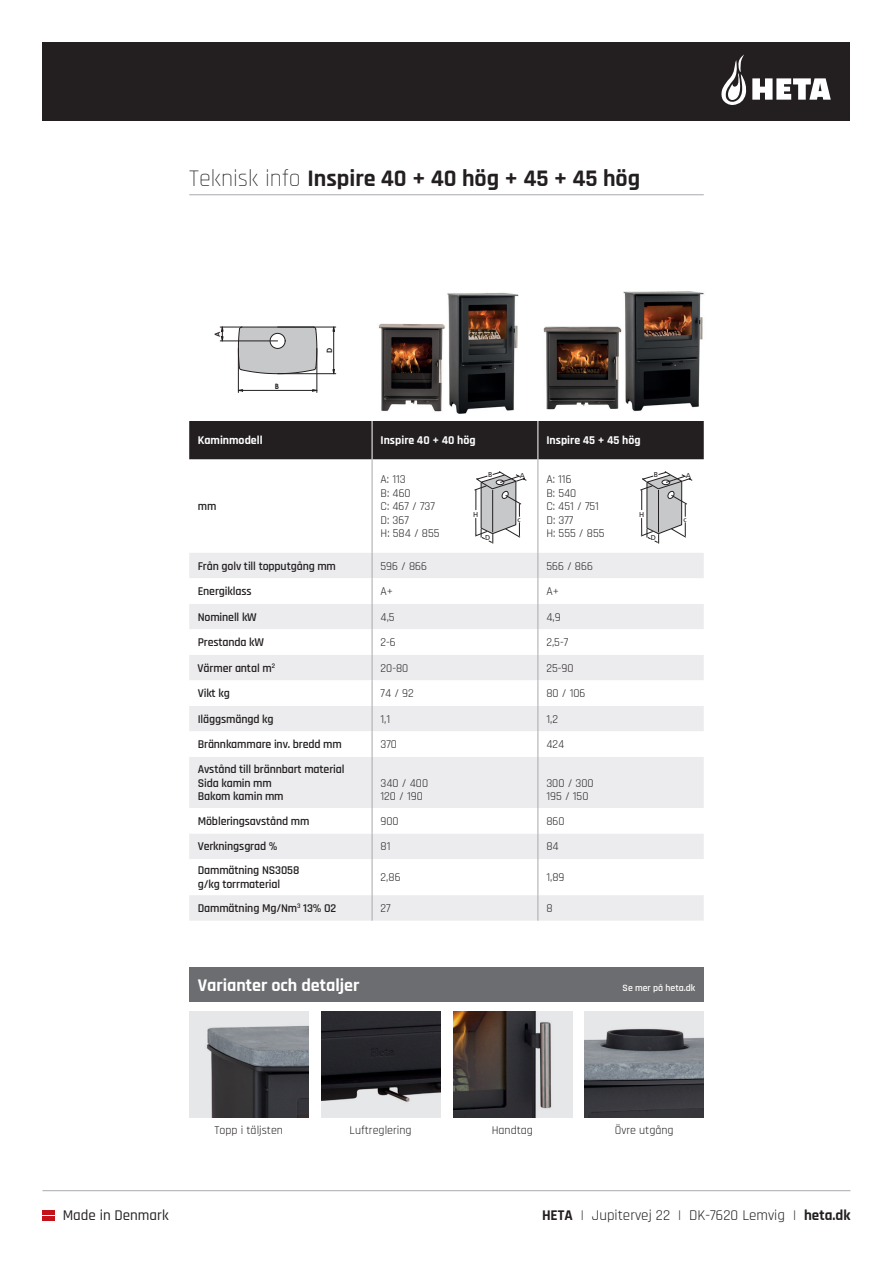
<style>
.page{position:relative;width:893px;height:1263px;background:#fff}
.page>*{position:absolute;margin:0;border:0;box-sizing:border-box;transform-origin:0 0}
.t1{font:700 24px "Rajdhani";color:#231f20}
.t2{font:700 18px "Rajdhani";color:#fff}
.t3{font:15px "Rajdhani";color:#231f20}
.t4{font:500 15px "Rajdhani";color:#231f20}
.t5{font:600 12px/13.5px "Rajdhani";letter-spacing:-.01em;color:#231f20}
.t6{font:12px/13.5px "Rajdhani";color:#231f20}
.t7{font:700 12px "Rajdhani";color:#fff}
.t8{font:600 9.75px "Rajdhani";color:#fff}
.t9{font:700 7.35px "Century Gothic";color:#231f20}
.t10{font:7.05px "Frutiger";color:#231f20}
.s1{font-weight:300}
.s2{font-weight:700}
</style>
<div class="page">
<hr style="left:43px;top:1190px;width:807px;height:1px;background:#a8a9ad">
<svg style="left:43px;top:1211px;width:12px;height:9px"></svg>
<div style="left:43px;top:43px;width:807px;height:78px;background:#231f20"></div>
<svg style="left:721px;top:54px;width:110px;height:51px"></svg>
<img style="left:447px;top:292px;width:72px;height:121px">
<img style="left:378px;top:322px;width:70px;height:91px">
<img style="left:543px;top:326px;width:79px;height:84px">
<svg style="left:640px;top:471px;width:52px;height:72px"></svg>
<svg style="left:474px;top:471px;width:52px;height:72px"></svg>
<img style="left:623px;top:291px;width:81px;height:121px">
<svg style="left:220px;top:326px;width:97px;height:48px"></svg>
<hr style="left:238px;top:348px;width:1px;height:44px;background:#231f20">
<hr style="left:317px;top:348px;width:1px;height:44px;background:#231f20">
<hr style="left:238px;top:390px;width:79px;height:1px;background:#231f20">
<hr style="left:278px;top:373px;width:58px;height:1px;background:#231f20">
<hr style="left:278px;top:327px;width:58px;height:1px;background:#231f20">
<hr style="left:333px;top:327px;width:1px;height:47px;background:#231f20">
<img style="left:189px;top:1011px;width:119px;height:106px">
<img style="left:585px;top:1013px;width:119px;height:104px">
<img style="left:321px;top:1011px;width:119px;height:106px">
<img style="left:453px;top:1011px;width:119px;height:106px">
<div style="left:189px;top:421px;width:515px;height:38px;background:#231f20"></div>
<div style="left:189px;top:553px;width:515px;height:368px;background:#ececee"></div>
<svg style="left:189px;top:578px;width:515px;height:317px"></svg>
<hr style="left:372px;top:459px;width:1px;height:94px;background:#a8a9ad">
<hr style="left:538px;top:459px;width:1px;height:94px;background:#a8a9ad">
<svg style="left:372px;top:553px;width:1px;height:204px"></svg>
<svg style="left:538px;top:553px;width:1px;height:204px"></svg>
<hr style="left:372px;top:757px;width:1px;height:51px;background:#a8a9ad">
<hr style="left:538px;top:757px;width:1px;height:51px;background:#a8a9ad">
<svg style="left:372px;top:808px;width:1px;height:51px"></svg>
<svg style="left:538px;top:808px;width:1px;height:51px"></svg>
<hr style="left:372px;top:859px;width:1px;height:36px;background:#a8a9ad">
<hr style="left:538px;top:859px;width:1px;height:36px;background:#a8a9ad">
<svg style="left:372px;top:895px;width:1px;height:26px"></svg>
<svg style="left:538px;top:895px;width:1px;height:26px"></svg>
<hr style="left:372px;top:421px;width:1px;height:38px;background:#fff">
<hr style="left:538px;top:421px;width:1px;height:38px;background:#fff">
<hr style="left:189px;top:194px;width:515px;height:1px;background:#a8a9ad">
<div style="left:189px;top:968px;width:515px;height:34px;background:#6c6d70"></div>
<h1 class="t1" style="left:189px;top:164px;width:453px"><span class="s1">Teknisk info</span> Inspire 40 + 40 hög + 45 + 45 hög</h1>
<p class="t9" style="left:213px;top:337px;width:7px;rotate:-90deg">A</p>
<p class="t9" style="left:275px;top:381px;width:6px">B</p>
<p class="t9" style="left:325px;top:353px;width:7px;rotate:-90deg">D</p>
<p class="t7" style="left:198px;top:433px;width:66px">Kaminmodell</p>
<p class="t7" style="left:381px;top:433px;width:96px">Inspire 40 + 40 hög</p>
<p class="t7" style="left:546px;top:433px;width:96px">Inspire 45 + 45 hög</p>
<p class="t5" style="left:198px;top:500px;width:20px">mm</p>
<p class="t10" style="left:488px;top:471px;width:6px">B</p>
<p class="t10" style="left:520px;top:471px;width:7px">A</p>
<p class="t10" style="left:654px;top:471px;width:6px">B</p>
<p class="t6" style="left:381px;top:473px;width:60px">A: 113<br>B: 460<br>C: 467 / 737<br>D: 367<br>H: 584 / 855</p>
<p class="t6" style="left:546px;top:473px;width:60px">A: 116<br>B: 540<br>C: 451 / 751<br>D: 377<br>H: 555 / 855</p>
<p class="t10" style="left:473px;top:510px;width:7px">H</p>
<p class="t10" style="left:639px;top:510px;width:7px">H</p>
<p class="t10" style="left:517px;top:515px;width:5px">c</p>
<p class="t10" style="left:485px;top:534px;width:7px">D</p>
<p class="t10" style="left:651px;top:534px;width:7px">D</p>
<p class="t5" style="left:198px;top:559px;width:140px">Från golv till topputgång mm</p>
<p class="t6" style="left:381px;top:559px;width:48px">596 / 866</p>
<p class="t6" style="left:546px;top:559px;width:48px">566 / 866</p>
<p class="t5" style="left:198px;top:585px;width:55px">Energiklass</p>
<p class="t6" style="left:381px;top:585px;width:14px">A+</p>
<p class="t6" style="left:546px;top:585px;width:14px">A+</p>
<p class="t5" style="left:198px;top:610px;width:61px">Nominell kW</p>
<p class="t6" style="left:381px;top:610px;width:16px">4,5</p>
<p class="t6" style="left:546px;top:610px;width:16px">4,9</p>
<p class="t5" style="left:198px;top:636px;width:68px">Prestanda kW</p>
<p class="t6" style="left:380px;top:636px;width:17px">2-6</p>
<p class="t6" style="left:546px;top:636px;width:23px">2,5-7</p>
<p class="t5" style="left:198px;top:661px;width:79px">Värmer antal m<sup>2</sup></p>
<p class="t6" style="left:381px;top:661px;width:29px">20-80</p>
<p class="t6" style="left:546px;top:661px;width:29px">25-90</p>
<p class="t5" style="left:198px;top:687px;width:34px">Vikt kg</p>
<p class="t6" style="left:381px;top:687px;width:35px">74 / 92</p>
<p class="t6" style="left:546px;top:687px;width:41px">80 / 106</p>
<p class="t5" style="left:198px;top:712px;width:77px">Iläggsmängd kg</p>
<p class="t6" style="left:381px;top:712px;width:11px">1,1</p>
<p class="t6" style="left:546px;top:712px;width:13px">1,2</p>
<p class="t5" style="left:198px;top:738px;width:146px">Brännkammare inv. bredd mm</p>
<p class="t6" style="left:381px;top:738px;width:18px">370</p>
<p class="t6" style="left:546px;top:738px;width:20px">424</p>
<p class="t5" style="left:198px;top:763px;width:148px">Avstånd till brännbart material<br>Sida kamin mm<br>Bakom kamin mm</p>
<p class="t6" style="left:381px;top:776px;width:49px">340 / 400<br>120 / 190</p>
<p class="t6" style="left:546px;top:776px;width:49px">300 / 300<br>195 / 150</p>
<p class="t5" style="left:198px;top:814px;width:113px">Möbleringsavstånd mm</p>
<p class="t6" style="left:381px;top:815px;width:20px">900</p>
<p class="t6" style="left:546px;top:815px;width:20px">860</p>
<p class="t5" style="left:198px;top:840px;width:81px">Verkningsgrad %</p>
<p class="t6" style="left:381px;top:840px;width:11px">81</p>
<p class="t6" style="left:546px;top:840px;width:14px">84</p>
<p class="t5" style="left:198px;top:864px;width:103px">Dammätning NS3058 g/kg torrmaterial</p>
<p class="t6" style="left:381px;top:871px;width:22px">2,86</p>
<p class="t6" style="left:546px;top:871px;width:20px">1,89</p>
<p class="t5" style="left:198px;top:902px;width:140px">Dammätning Mg/Nm<sup>3</sup> 13% O2</p>
<p class="t6" style="left:381px;top:902px;width:12px">27</p>
<p class="t6" style="left:546px;top:902px;width:8px">8</p>
<p class="t10" style="left:686px;top:471px;width:7px">A</p>
<p class="t10" style="left:683px;top:515px;width:5px">c</p>
<h2 class="t2" style="left:198px;top:974px;width:163px">Varianter och detaljer</h2>
<p class="t8" style="left:623px;top:982px;width:74px">Se mer på heta.dk</p>
<p class="t6" style="left:214px;top:1123px;width:70px">Topp i täljsten</p>
<p class="t6" style="left:350px;top:1123px;width:63px">Luftreglering</p>
<p class="t6" style="left:492px;top:1123px;width:43px">Handtag</p>
<p class="t6" style="left:615px;top:1123px;width:60px">Övre utgång</p>
<p class="t4" style="left:63px;top:1207px;width:107px">Made in Denmark</p>
<p class="t3" style="left:542px;top:1207px;width:310px"><span class="s2">HETA</span> | Jupitervej 22 | DK-7620 Lemvig | <span class="s2">heta.dk</span></p>
</div>
